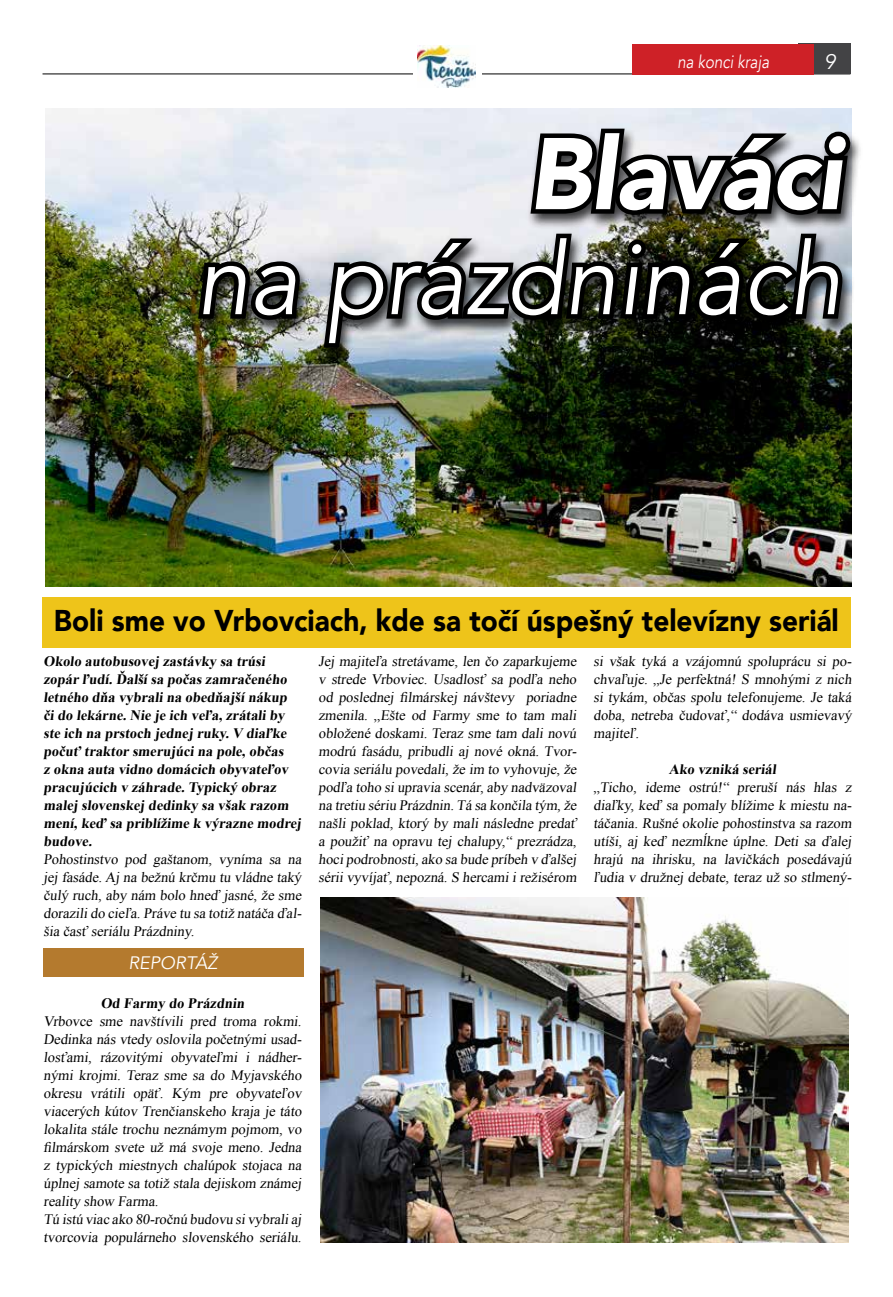
<style>
.page{position:relative;width:893px;height:1297px;background:#fff}
.page>*{position:absolute;margin:0;border:0;box-sizing:border-box;transform-origin:0 0}
.t1{font:100.5px "Avenir";color:#fff;scale:.95 1}
.t2{font:900 100.5px "Avenir";color:#fff;scale:.95 1}
.t3{font:900 30px "Avenir";color:#000;scale:.93 1}
.t4{font:21px "Avenir";color:#fff}
.t5{font:18px "Avenir";color:#fff;scale:.84 1}
.t6{font:18px "Avenir";color:#fff}
.t7{font:14.4px/18px "Times New Roman";color:#000}
.t8{font:700 14.4px/18px "Times New Roman";color:#000}
</style>
<div class="page">
<hr style="left:43px;top:74px;width:807px;height:1px;background:#000">
<div style="left:798px;top:44px;width:52px;height:30px;background:#434345"></div>
<div style="left:413px;top:43px;width:68px;height:46px;background:#fff"></div>
<img style="left:417px;top:46px;width:58px;height:41px">
<div style="left:42px;top:598px;width:808px;height:50px;background:#eec41a"></div>
<div style="left:633px;top:44px;width:181px;height:30px;background:#ce2127"></div>
<img style="left:45px;top:108px;width:806px;height:479px">
<div style="left:194px;top:127px;width:669px;height:237px;background:#000;opacity:.75"></div>
<svg style="left:526px;top:124px;width:331px;height:97px;background:#515153"></svg>
<img style="left:193px;top:255px;width:112px;height:71px">
<svg style="left:319px;top:228px;width:529px;height:125px;background:#494d49"></svg>
<div style="left:43px;top:948px;width:260px;height:28px;background:#b47a2e"></div>
<img style="left:320px;top:897px;width:529px;height:345px">
<p class="t5" style="left:677px;top:52px;width:114px">na konci kraja</p>
<h3 class="t4" style="left:824px;top:49px;width:16px">9</h3>
<h1 class="t2" style="left:529px;top:88px;width:353px">Blaváci</h1>
<h1 class="t1" style="left:196px;top:220px;width:697px">na prázdninách</h1>
<h2 class="t3" style="left:54px;top:595px;width:845px">Boli sme vo Vrbovciach, kde sa točí úspešný televízny seriál</h2>
<p class="t8" style="left:44px;top:652px;width:259px">Okolo autobusovej zastávky sa trúsi zopár ľudí. Ďalší sa počas zamračeného letného dňa vybrali na obedňaj ší nákup či do lekárne. Nie j e ich veľa, zrátali by ste ich na prstoch j ednej ruky. V diaľke počuť traktor smeruj úci na pole, občas<br>z okna auta vidno domácich obyvateľov pracuj úcich v záhrade. Typický obraz malej slovenskej dedinky sa však razom mení, keď sa priblížime k výrazne modrej budove.</p>
<p class="t7" style="left:43px;top:850px;width:262px;text-align:justify">Pohostinstvo pod gaštanom, vyníma sa na j ej fasáde.Aj na bežnú krčmu tu vládne taký čulý ruch, aby nám bolo hneď j asné, že sme dorazilido cieľa.Práve tu sa totiž natáča ďal&shy;šia časť seriálu Prázdniny.</p>
<p class="t6" style="left:129px;top:952px;width:93px">REPORTÁŽ</p>
<p class="t8" style="left:101px;top:994px;width:147px">Od Farmy do Prázdnin</p>
<p class="t7" style="left:44px;top:1012px;width:262px">Vrbovce sme navštívili pred troma rokmi.<br>Dedinka nás vtedy oslovila p očetnými usad&shy;losťami, rázovitými obyvateľmi i nádher&shy;nými kroj mi. Teraz sme sa do Myj avského okresu vrátili op äť. Kým pre obyvateľov viacerých kútov Trenčianskeho kraj a j e táto lokalita stále trochu neznámym p oj mom, vo filmárskom svete už má svoj e meno. Jedna z typických miestnych chalúp ok stoj aca na úp lnej samote sa totiž stala dej iskom známej reality show Farma.<br>Tú istú viac ako 80-ročnú budovu sivybraliaj tvorcovia p opulárneho slovenského seriálu.</p>
<p class="t7" style="left:318px;top:652px;width:262px">Jej maj iteľa stretávame, len čo zap arkuj eme v strede Vrboviec. Usadlosť sa p odľa neho od p oslednej filmárskej návštevy p oriadne zmenila. „Ešte od Farmy sme to tam mali obložené doskami. Teraz sme tam dali novú modrú fasádu, pribudli aj nové okná. Tvor&shy;covia seriálu p ovedali, že im to vyhovuj e, že p odľa toho si upravia scenár, aby nadväzoval na tretiu sériu Prázdnin.Tá sa končila tým,že našli p oklad, ktorý by mali následne predať a p oužiť na opravu tej chalupy,“ prezrádza, hocip odrobnosti,ako sa bude príbeh v ďalšej sérii vyvíj ať, nep ozná. S hercami i režisérom</p>
<p class="t7" style="left:593px;top:652px;width:262px;text-align:justify">si však tyká a vzáj omnú sp oluprácu si p o&shy;chvaľuj e. „Je p erfektná! S mnohými z nich si tykám, občas sp olu telefonuj eme. Je taká doba, netreba čudovať,“ dodáva usmievavý maj iteľ.</p>
<p class="t8" style="left:669px;top:760px;width:111px">Ako vzniká seriál</p>
<p class="t7" style="left:593px;top:778px;width:262px">„Ticho, ideme ostrú!“ preruší nás hlas z diaľky, keď sa p omaly blížime k miestu na&shy;táčania. Rušné okolie p ohostinstva sa razom utíši, aj keď nezmĺkne úp lne. Deti sa ďalej hrajú na ihrisku, na lavičkách p osedávajú ľudia v družnej debate, teraz už so stlmený-</p>
</div>
